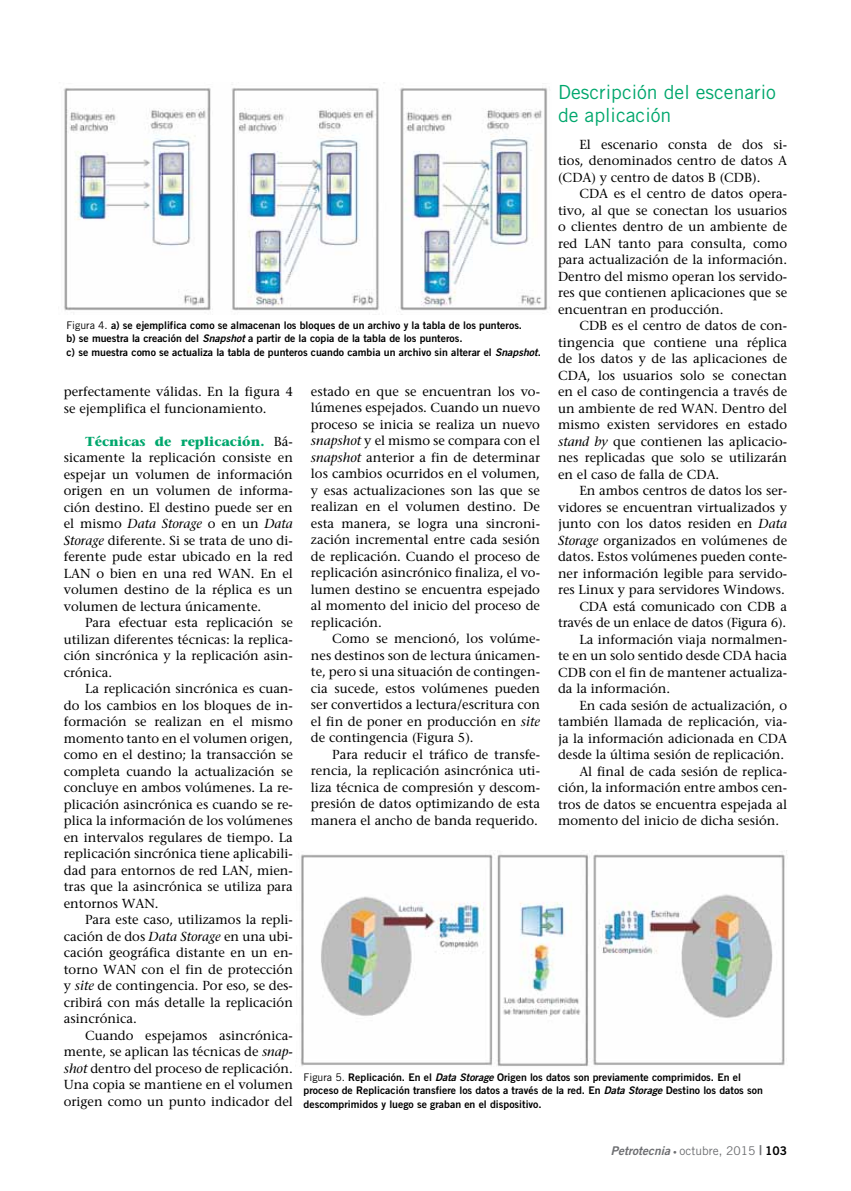
<style>
.page{position:relative;width:851px;height:1191px;background:#fff}
.page>*{position:absolute;margin:0;border:0;box-sizing:border-box;transform-origin:0 0}
.t1{font:19.5px/22.5px "Trade Gothic";color:#00a76d}
.t2{font:13.05px/16.5px "Stone Serif";color:#000;text-align:justify}
.t3{font:12px "Trade Gothic";color:#6d6e71}
.t4{font:10.5px/13.5px "Trade Gothic Bold Two";color:#000}
.s1{font-style:italic}
.s2{font-family:"Trade Gothic"}
.s3{font-weight:700;color:#00a76d}
.s4{font-family:"Trade Gothic Bold Two";font-style:italic}
.s5{font-family:"Trade Gothic Bold Two";font-size:7.5px}
.s6{font-family:"Trade Gothic Bold Two";font-size:13.5px}
.s7{font-family:"Trade Gothic Bold Two";color:#000}
</style>
<div class="page">
<img style="left:64px;top:82px;width:486px;height:229px">
<img style="left:301px;top:850px;width:486px;height:217px">
<h1 class="t1" style="left:558px;top:81px;width:219px">Descripción del escenario de aplicación</h1>
<p class="t2" style="left:558px;top:136px;width:230px;text-indent:21px">El escenario consta de dos si&shy;tios, denominados centro de datos A (CDA) y centro de datos B (CDB).</p>
<p class="t2" style="left:558px;top:185px;width:230px;text-indent:21px">CDA es el centro de datos opera&shy;tivo, al que se conectan los usuarios o clientes dentro de un ambiente de red LAN tanto para consulta, como para actualización de la información.<br>Dentro del mismo operan los servido&shy;res que contienen aplicaciones que se encuentran en producción.</p>
<p class="t2" style="left:558px;top:317px;width:230px;text-indent:21px">CDB es el centro de datos de con&shy;tingencia que contiene una réplica de los datos y de las aplicaciones de CDA, los usuarios solo se conectan en el caso de contingencia a través de un ambiente de red WAN. Dentro del mismo existen servidores en estado <span class="s1">stand by</span> que contienen las aplicacio&shy;nes replicadas que solo se utilizarán en el caso de falla de CDA.</p>
<p class="t2" style="left:579px;top:482px;width:209px">En ambos centros de datos los ser-</p>
<p class="t2" style="left:558px;top:499px;width:230px">vidores se encuentran virtualizados y</p>
<p class="t2" style="left:558px;top:515px;width:230px">junto con los datos residen en <span class="s1">Data</span></p>
<p class="t2" style="left:558px;top:531px;width:230px"><span class="s1">Storage</span> organizados en volúmenes de</p>
<p class="t2" style="left:558px;top:548px;width:230px">datos. Estos volúmenes pueden conte-</p>
<p class="t2" style="left:558px;top:564px;width:230px">ner información legible para servido-</p>
<p class="t2" style="left:558px;top:581px;width:228px">res Linux y para servidores Windows.</p>
<p class="t2" style="left:579px;top:597px;width:209px">CDA está comunicado con CDB a</p>
<p class="t2" style="left:558px;top:614px;width:230px">través de un enlace de datos (Figura 6).</p>
<p class="t2" style="left:579px;top:630px;width:209px">La información viaja normalmen-</p>
<p class="t2" style="left:558px;top:647px;width:230px">te en un solo sentido desde CDA hacia</p>
<p class="t2" style="left:558px;top:663px;width:230px">CDB con el fin de mantener actualiza-</p>
<p class="t2" style="left:558px;top:680px;width:114px">da la información.</p>
<p class="t2" style="left:579px;top:696px;width:209px">En cada sesión de actualización, o</p>
<p class="t2" style="left:558px;top:713px;width:230px">también llamada de replicación, via-</p>
<p class="t2" style="left:558px;top:729px;width:230px">ja la información adicionada en CDA</p>
<p class="t2" style="left:558px;top:746px;width:227px">desde la última sesión de replicación.</p>
<p class="t2" style="left:579px;top:762px;width:209px">Al final de cada sesión de replica-</p>
<p class="t2" style="left:558px;top:779px;width:230px">ción, la información entre ambos cen-</p>
<p class="t2" style="left:558px;top:795px;width:230px">tros de datos se encuentra espejada al</p>
<p class="t2" style="left:558px;top:812px;width:222px">momento del inicio de dicha sesión.</p>
<p class="t4" style="left:66px;top:318px;width:476px"><span class="s2">Figura 4.</span> a) se ejemplifica como se almacenan los bloques de un archivo y la tabla de los punteros.<br>b) se muestra la creación del <span class="s1">Snapshot</span> a partir de la copia de la tabla de los punteros.<br>c) se muestra como se actualiza la tabla de punteros cuando cambia un archivo sin alterar el <span class="s1">Snapshot</span>.</p>
<p class="t2" style="left:311px;top:383px;width:230px">estado en que se encuentran los vo&shy;lúmenes espejados. Cuando un nuevo proceso se inicia se realiza un nuevo <span class="s1">snapshot</span> y el mismo se compara con el <span class="s1">snapshot</span> anterior a fin de determinar los cambios ocurridos en el volumen, y esas actualizaciones son las que se realizan en el volumen destino. De esta manera, se logra una sincroni&shy;zación incremental entre cada sesión de replicación. Cuando el proceso de replicación asincrónico finaliza, el vo&shy;lumen destino se encuentra espejado al momento del inicio del proceso de replicación.</p>
<p class="t2" style="left:311px;top:630px;width:230px;text-indent:21px">Como se mencionó, los volúme&shy;nes destinos son de lectura únicamen&shy;te, pero si una situación de contingen&shy;cia sucede, estos volúmenes pueden ser convertidos a lectura/escritura con el fin de poner en producción en <span class="s1">site </span>de contingencia (Figura 5).</p>
<p class="t2" style="left:311px;top:746px;width:230px;text-indent:21px">Para reducir el tráfico de transfe&shy;rencia, la replicación asincrónica uti&shy;liza técnica de compresión y descom&shy;presión de datos optimizando de esta manera el ancho de banda requerido.</p>
<p class="t2" style="left:64px;top:383px;width:230px">perfectamente válidas. En la figura 4 se ejemplifica el funcionamiento.</p>
<p class="t2" style="left:64px;top:433px;width:230px;text-indent:21px"><span class="s3">Técnicas de replicación.</span> Bá&shy;sicamente la replicación consiste en espejar un volumen de información origen en un volumen de informa&shy;ción destino. El destino puede ser en el mismo <span class="s1">Data Storage</span> o en un <span class="s1">Data Storage</span> diferente. Si se trata de uno di&shy;ferente pude estar ubicado en la red LAN o bien en una red WAN. En el volumen destino de la réplica es un volumen de lectura únicamente.</p>
<p class="t2" style="left:64px;top:614px;width:230px;text-indent:21px">Para efectuar esta replicación se utilizan diferentes técnicas: la replica&shy;ción sincrónica y la replicación asin&shy;crónica.</p>
<p class="t2" style="left:64px;top:680px;width:230px;text-indent:21px">La replicación sincrónica es cuan&shy;do los cambios en los bloques de in&shy;formación se realizan en el mismo momento tanto en el volumen origen, como en el destino; la transacción se completa cuando la actualización se concluye en ambos volúmenes. La re&shy;plicación asincrónica es cuando se re&shy;plica la información de los volúmenes en intervalos regulares de tiempo. La replicación sincrónica tiene aplicabili&shy;dad para entornos de red LAN, mien&shy;tras que la asincrónica se utiliza para entornos WAN.</p>
<p class="t2" style="left:64px;top:911px;width:230px;text-indent:21px">Para este caso, utilizamos la repli&shy;cación de dos <span class="s1">Data Storage</span> en una ubi&shy;cación geográfica distante en un en&shy;torno WAN con el fin de protección y <span class="s1">site</span> de contingencia. Por eso, se des&shy;cribirá con más detalle la replicación asincrónica.</p>
<p class="t2" style="left:64px;top:1026px;width:230px;text-indent:21px">Cuando espejamos asincrónica&shy;mente, se aplican las técnicas de <span class="s1">snap&shy;shot</span> dentro del proceso de replicación.<br>Una copia se mantiene en el volumen origen como un punto indicador del</p>
<p class="t4" style="left:303px;top:1070px;width:460px"><span class="s2">Figura 5.</span> Replicación. En el <span class="s1">Data Storage</span> Origen los datos son previamente comprimidos. En el proceso de Replicación transfiere los datos a través de la red. En <span class="s1">Data Storage</span> Destino los datos son descomprimidos y luego se graban en el dispositivo.</p>
<p class="t3" style="left:611px;top:1143px;width:178px"><span class="s4">Petrotecnia</span> <span class="s5">•</span> octubre, 2015 <span class="s6">|</span> <span class="s7">103</span></p>
</div>
